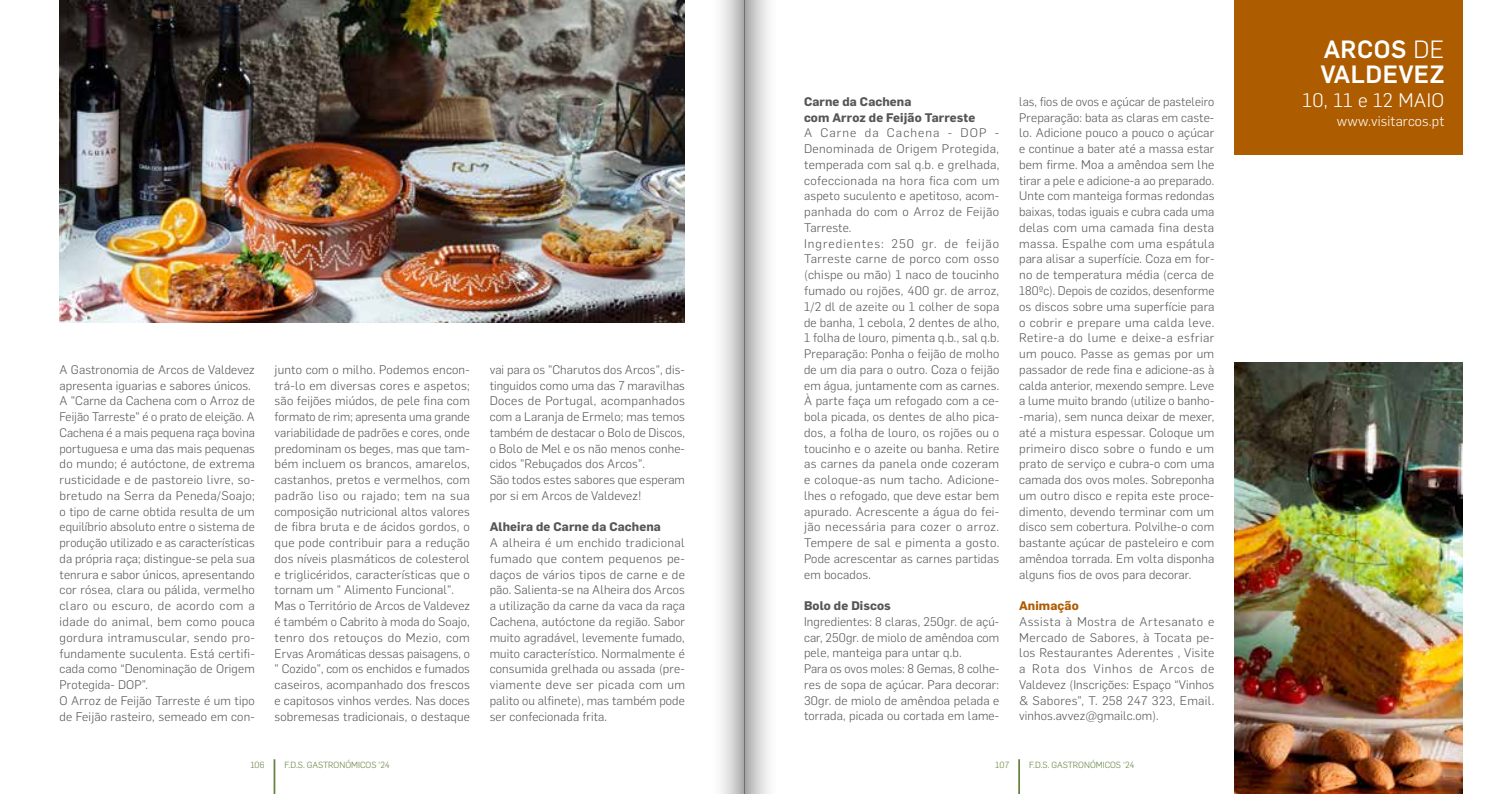
<style>
.page{position:relative;width:1489px;height:794px;background:#fff}
.page>*{position:absolute;margin:0;border:0;box-sizing:border-box;transform-origin:0 0}
.t1{font:500 24.5px/24.5px "Flama";letter-spacing:.02em;color:#fff}
.t2{font:300 19.25px "Flama";letter-spacing:.02em;color:#fff}
.t3{font:300 14px "Flama";letter-spacing:.01em;color:#fff}
.t4{font:300 12.25px/15.8px "Flama";letter-spacing:.015em;color:#555756}
.t5{font:700 12.25px/15.8px "Flama";letter-spacing:.01em;color:#555756}
.t6{font:700 12.25px "Flama";letter-spacing:.01em;color:#ad5c00}
.t7{font:300 8.75px "Flama";color:#658340}
.s1{font-weight:300}
</style>
<div class="page">
<hr style="left:1018px;top:759px;width:1px;height:35px;background:#658340">
<hr style="left:273px;top:759px;width:2px;height:35px;background:#658340">
<div style="left:1234px;top:0;width:228px;height:155px;background:#ad5c00"></div>
<img style="left:60px;top:0;width:625px;height:322px">
<img style="left:1234px;top:362px;width:228px;height:432px">
<svg style="left:744px;top:0;width:25px;height:794px;background:#cdcdcd"></svg>
<svg style="left:721px;top:0;width:23px;height:794px;background:#d3d3d3"></svg>
<p class="t4" style="left:60px;top:361px;width:197px">A Gastronomia de Arcos de Valdevez apresenta iguarias e sabores únicos.<br>A "Carne da Cachena com o Arroz de Feijão Tarreste" é o prato de eleição. A Cachena é a mais pequena raça bovina portuguesa e uma das mais pequenas do mundo; é autóctone, de extrema rusticidade e de pastoreio livre, so&shy;bretudo na Serra da Peneda/Soajo; o tipo de carne obtida resulta de um equilíbrio absoluto entre o sistema de produção utilizado e as características da própria raça; distingue-se pela sua tenrura e sabor únicos, apresentando cor rósea, clara ou pálida, vermelho claro ou escuro, de acordo com a idade do animal, bem como pouca gordura intramuscular, sendo pro&shy;fundamente suculenta. Está certifi&shy;cada como “Denominação de Origem Protegida- DOP”.<br>O Arroz de Feijão Tarreste é um tipo de Feijão rasteiro, semeado em con-</p>
<p class="t4" style="left:274px;top:361px;width:197px">junto com o milho. Podemos encon&shy;trá-lo em diversas cores e aspetos; são feijões miúdos, de pele fina com formato de rim; apresenta uma grande variabilidade de padrões e cores, onde predominam os beges, mas que tam&shy;bém incluem os brancos, amarelos, castanhos, pretos e vermelhos, com padrão liso ou rajado; tem na sua composição nutricional altos valores de fibra bruta e de ácidos gordos, o que pode contribuir para a redução dos níveis plasmáticos de colesterol e triglicéridos, características que o tornam um " Alimento Funcional".<br>Mas o Território de Arcos de Valdevez é também o Cabrito à moda do Soajo, tenro dos retouços do Mezio, com Ervas Aromáticas dessas paisagens, o " Cozido", com os enchidos e fumados caseiros, acompanhado dos frescos e capitosos vinhos verdes. Nas doces sobremesas tradicionais, o destaque</p>
<p class="t4" style="left:489px;top:361px;width:197px">vai para os "Charutos dos Arcos", dis&shy;tinguidos como uma das 7 maravilhas Doces de Portugal, acompanhados com a Laranja de Ermelo; mas temos também de destacar o Bolo de Discos, o Bolo de Mel e os não menos conhe&shy;cidos "Rebuçados dos Arcos".<br>São todos estes sabores que esperam por si em Arcos de Valdevez!</p>
<p class="t5" style="left:489px;top:518px;width:173px">Alheira de Carne da Cachena</p>
<p class="t4" style="left:489px;top:534px;width:197px;text-align:justify">A alheira é um enchido tradicional fumado que contem pequenos pe&shy;daços de vários tipos de carne e de pão. Salienta-se na Alheira dos Arcos a utilização da carne da vaca da raça Cachena, autóctone da região. Sabor muito agradável, levemente fumado, muito característico. Normalmente é consumida grelhada ou assada (pre&shy;viamente deve ser picada com um palito ou alfinete), mas também pode ser confecionada frita.</p>
<p class="t5" style="left:804px;top:93px;width:173px">Carne da Cachena<br>com Arroz de Feijão Tarreste</p>
<p class="t4" style="left:804px;top:125px;width:197px">A Carne da Cachena - DOP -<br>Denominada de Origem Protegida, temperada com sal q.b. e grelhada, cofeccionada na hora fica com um aspeto suculento e apetitoso, acom&shy;panhada do com o Arroz de Feijão<br>Tarreste.<br>Ingredientes: 250 gr. de feijão<br>Tarreste carne de porco com osso (chispe ou mão) 1 naco de toucinho fumado ou rojões, 400 gr. de arroz,<br>1/2 dl de azeite ou 1 colher de sopa de banha, 1 cebola, 2 dentes de alho,<br>1 folha de louro, pimenta q.b., sal q.b.<br>Preparação: Ponha o feijão de molho de um dia para o outro. Coza o feijão em água, juntamente com as carnes.<br>À parte faça um refogado com a ce&shy;bola picada, os dentes de alho pica&shy;dos, a folha de louro, os rojões ou o toucinho e o azeite ou banha. Retire as carnes da panela onde cozeram e coloque-as num tacho. Adicione&shy;lhes o refogado, que deve estar bem apurado. Acrescente a água do fei&shy;jão necessária para cozer o arroz.<br>Tempere de sal e pimenta a gosto.<br>Pode acrescentar as carnes partidas em bocados.</p>
<p class="t5" style="left:804px;top:597px;width:88px">Bolo de Discos</p>
<p class="t4" style="left:804px;top:613px;width:197px">Ingredientes: 8 claras, 250gr. de açú&shy;car, 250gr. de miolo de amêndoa com pele, manteiga para untar q.b.<br>Para os ovos moles: 8 Gemas, 8 colhe&shy;res de sopa de açúcar. Para decorar:<br>30gr. de miolo de amêndoa pelada e torrada, picada ou cortada em lame-</p>
<p class="t4" style="left:1019px;top:93px;width:197px;text-align:justify">las, fios de ovos e açúcar de pasteleiro Preparação: bata as claras em caste&shy;lo. Adicione pouco a pouco o açúcar e continue a bater até a massa estar bem firme. Moa a amêndoa sem lhe tirar a pele e adicione-a ao preparado.<br>Unte com manteiga formas redondas baixas, todas iguais e cubra cada uma delas com uma camada fina desta massa. Espalhe com uma espátula para alisar a superfície. Coza em for&shy;no de temperatura média (cerca de 180ºc). Depois de cozidos, desenforme os discos sobre uma superfície para o cobrir e prepare uma calda leve.<br>Retire-a do lume e deixe-a esfriar um pouco. Passe as gemas por um passador de rede fina e adicione-as à calda anterior, mexendo sempre. Leve a lume muito brando (utilize o banho--maria), sem nunca deixar de mexer, até a mistura espessar. Coloque um primeiro disco sobre o fundo e um prato de serviço e cubra-o com uma camada dos ovos moles. Sobreponha um outro disco e repita este proce&shy;dimento, devendo terminar com um disco sem cobertura. Polvilhe-o com bastante açúcar de pasteleiro e com amêndoa torrada. Em volta disponha alguns fios de ovos para decorar.</p>
<p class="t6" style="left:1019px;top:597px;width:61px">Animação</p>
<p class="t4" style="left:1019px;top:613px;width:197px;text-align:justify">Assista à Mostra de Artesanato e Mercado de Sabores, à Tocata pe&shy;los Restaurantes Aderentes , Visite a Rota dos Vinhos de Arcos de Valdevez (Inscrições: Espaço “Vinhos &amp; Sabores”, T. 258 247 323, Email. vinhos.avvez@gmailc.om).</p>
<p class="t7" style="left:250px;top:758px;width:16px">106</p>
<p class="t7" style="left:284px;top:758px;width:107px">F.D.S. GASTRONÓMICOS ‘24</p>
<p class="t7" style="left:995px;top:758px;width:15px">107</p>
<p class="t7" style="left:1029px;top:758px;width:107px">F.D.S. GASTRONÓMICOS ‘24</p>
<h1 class="t1" style="left:1320px;top:35px;width:125px">ARCOS <span class="s1">DE<br></span>VALDEVEZ</h1>
<h2 class="t2" style="left:1302px;top:87px;width:143px">10, 11 e 12 MAIO</h2>
<p class="t3" style="left:1336px;top:112px;width:109px">www.visitarcos.pt</p>
</div>
